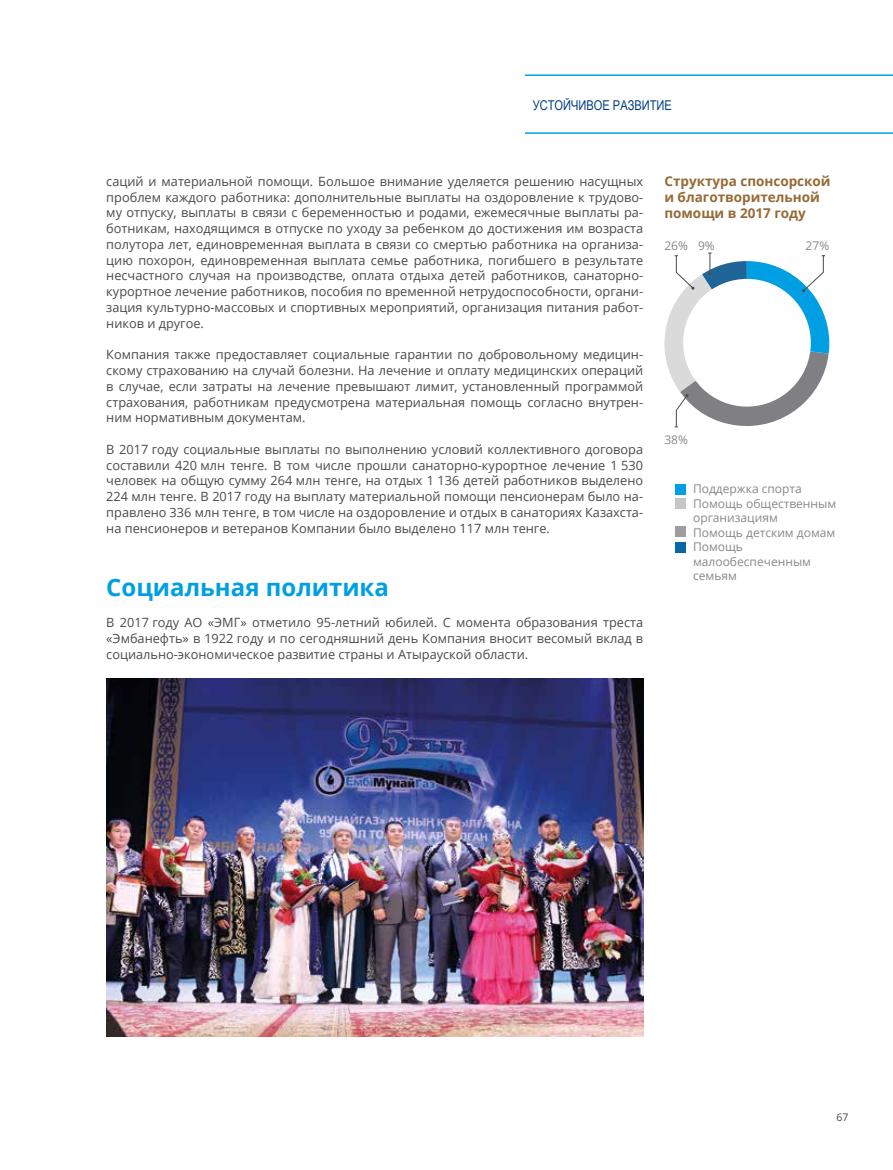
<style>
.page{position:relative;width:893px;height:1170px;background:#fff}
.page>*{position:absolute;margin:0;border:0;box-sizing:border-box;transform-origin:0 0}
.t1{font:700 24px "Open Sans";color:#009fe3}
.t2{font:700 13.5px/16.2px "Open Sans";color:#966a37}
.t3{font:13.5px "Arial Narrow";color:#003d7c}
.t4{font:12.75px/15.8px "Open Sans";color:#4a4a49;text-align:justify}
.t5{font:12px/14.4px "Open Sans";color:#898888}
.t6{font:10.5px "Open Sans";color:#4a4a49}
</style>
<div class="page">
<img style="left:106px;top:678px;width:537px;height:358px">
<div style="left:675px;top:484px;width:11px;height:11px;background:#009fe3"></div>
<div style="left:675px;top:498px;width:11px;height:10px;background:#c6c6c6"></div>
<div style="left:675px;top:526px;width:11px;height:11px;background:#9d9d9c"></div>
<div style="left:675px;top:542px;width:11px;height:10px;background:#0967a6"></div>
<svg style="left:664px;top:253px;width:165px;height:174px"></svg>
<hr style="left:525px;top:74px;width:368px;height:2px;background:#009fe3">
<hr style="left:525px;top:132px;width:368px;height:2px;background:#009fe3">
<p class="t3" style="left:533px;top:97px;width:141px">устойчивое развитие</p>
<p class="t4" style="left:106px;top:173px;width:538px">саций и материальной помощи. Большое внимание уделяется решению насущных проблем каждого работника: дополнительные выплаты на оздоровление к трудово&shy;му отпуску, выплаты в связи с беременностью и родами, ежемесячные выплаты ра&shy;ботникам, находящимся в отпуске по уходу за ребенком до достижения им возраста полутора лет, единовременная выплата в связи со смертью работника на организа&shy;цию похорон, единовременная выплата семье работника, погибшего в результате несчастного случая на производстве, оплата отдыха детей работников, санаторно&shy;курортное лечение работников, пособия по временной нетрудоспособности, органи&shy;зация культурно-массовых и спортивных мероприятий, организация питания работ&shy;ников и другое.</p>
<p class="t4" style="left:106px;top:346px;width:538px">Компания также предоставляет социальные гарантии по добровольному медицин&shy;скому страхованию на случай болезни. На лечение и оплату медицинских операций в случае, если затраты на лечение превышают лимит, установленный программой страхования, работникам предусмотрена материальная помощь согласно внутрен&shy;ним нормативным документам.</p>
<p class="t4" style="left:106px;top:441px;width:538px">В 2017 году социальные выплаты по выполнению условий коллективного договора составили 420 млн тенге. В том числе прошли санаторно-курортное лечение 1 530 человек на общую сумму 264 млн тенге, на отдых 1 136 детей работников выделено 224 млн тенге. В 2017 году на выплату материальной помощи пенсионерам было на&shy;правлено 336 млн тенге, в том числе на оздоровление и отдых в санаториях Казахста&shy;на пенсионеров и ветеранов Компании было выделено 117 млн тенге.</p>
<h1 class="t1" style="left:106px;top:570px;width:284px">Социальная политика</h1>
<p class="t4" style="left:106px;top:614px;width:538px">В 2017 году АО «ЭМГ» отметило 95-летний юбилей. С момента образования треста «Эмбанефть» в 1922 году и по сегодняшний день Компания вносит весомый вклад в социально-экономическое развитие страны и Атырауской области.</p>
<p class="t2" style="left:664px;top:172px;width:168px">Структура спонсорской и благотворительной помощи в 2017 году</p>
<p class="t5" style="left:664px;top:238px;width:25px">26%</p>
<p class="t5" style="left:698px;top:238px;width:18px">9%</p>
<p class="t5" style="left:806px;top:238px;width:25px">27%</p>
<p class="t5" style="left:664px;top:432px;width:25px">38%</p>
<p class="t5" style="left:693px;top:481px;width:145px">Поддержка спорта<br>Помощь общественным организациям<br>Помощь детским домам<br>Помощь малообеспеченным семьям</p>
<p class="t6" style="left:836px;top:1109px;width:14px">67</p>
</div>
